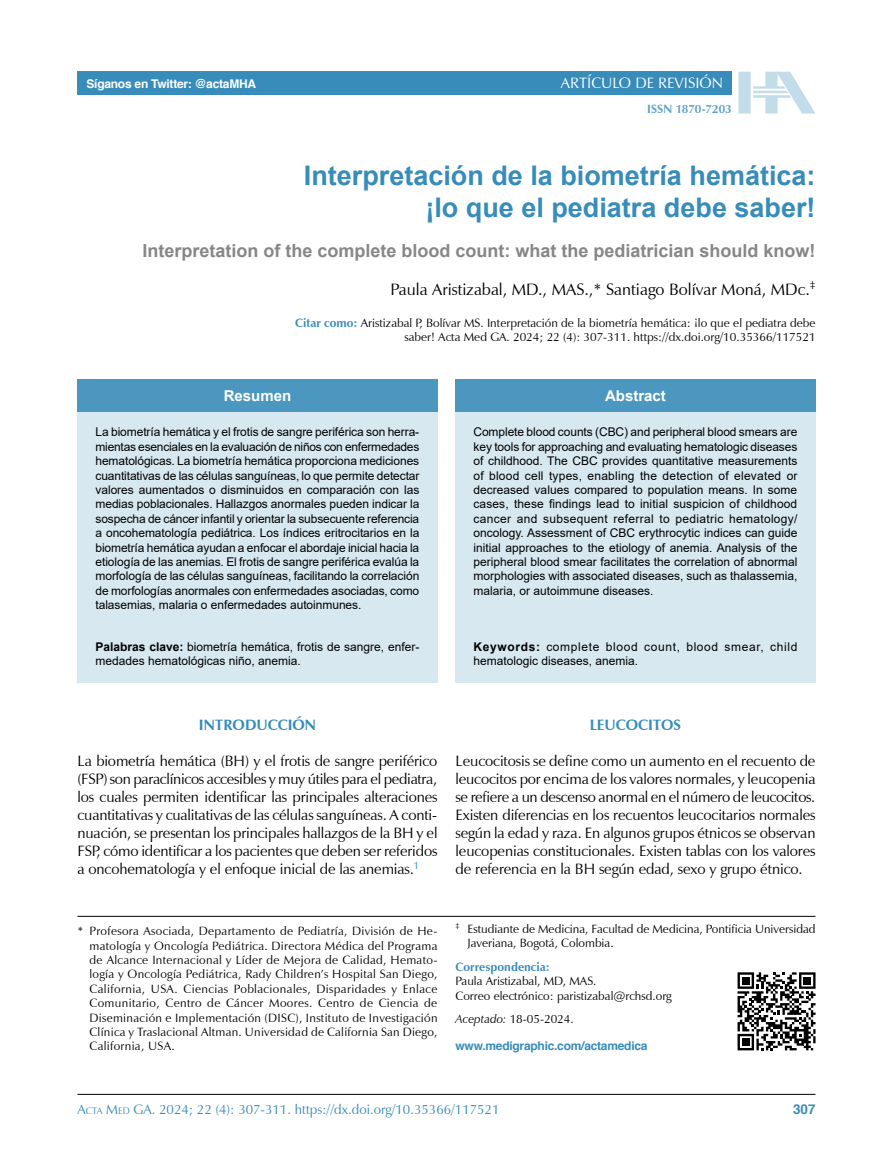
<style>
.page{position:relative;width:893px;height:1170px;background:#fff}
.page>*{position:absolute;margin:0;border:0;box-sizing:border-box;transform-origin:0 0}
.t1{font:700 27px/32.4px "Arial";color:#378cb9;text-align:right}
.t2{font:700 18px "Arial";color:#878787}
.t3{font:16.5px "Zapf Humanist 601 BT";color:#000}
.t4{font:15px/18px "Zapf Humanist 601 BT";letter-spacing:-.01em;color:#000;text-align:justify}
.t5{font:700 15px "Zapf Humanist 601 BT";color:#378cb9}
.t6{font:15px "Zapf Humanist 601 BT";color:#fff}
.t7{font:700 15px "Arial";color:#fff}
.t8{font:13.5px "Zapf Humanist 601 BT";color:#378cb9}
.t9{font:700 13.5px "Helvetica";color:#378cb9}
.t10{font:12px/14.4px "Arial";color:#000;text-align:justify}
.t11{font:12px/14.4px "Zapf Humanist 601 BT";color:#000}
.t12{font:12px/14.4px "Arial";letter-spacing:.055em;color:#000}
.t13{font:700 12px "Helvetica";letter-spacing:-.02em;color:#378cb9}
.t14{font:700 12px "Helvetica";letter-spacing:-.02em;color:#fff}
.t15{font:700 12px "Zapf Humanist 601 BT";color:#378cb9}
.t16{font:700 12px "Zapf Humanist 601 BT";letter-spacing:.01em;color:#5fa3c7}
.s1{font-weight:700;color:#378cb9}
.s2{font-weight:700}
.s3{font-style:italic}
.s4{font-style:inherit}
.s5{font-size:9.45px}
</style>
<div class="page">
<div style="left:77px;top:72px;width:655px;height:23px;background:#378cb9"></div>
<hr style="left:77px;top:1093px;width:738px;height:1px;background:#000">
<div style="left:738px;top:72px;width:13px;height:41px;background:#c3dcea"></div>
<svg style="left:753px;top:72px;width:62px;height:41px"></svg>
<div style="left:77px;top:379px;width:360px;height:304px;background:#d7e8f1"></div>
<div style="left:77px;top:379px;width:360px;height:32px;background:#4b97c0"></div>
<div style="left:455px;top:379px;width:360px;height:304px;background:#d7e8f1"></div>
<div style="left:455px;top:379px;width:360px;height:32px;background:#4b97c0"></div>
<hr style="left:77px;top:915px;width:738px;height:1px;background:#000">
<svg style="left:737px;top:972px;width:78px;height:78px"></svg>
<p class="t14" style="left:86px;top:74px;width:171px">Síganos en Twitter: @actaMHA</p>
<p class="t6" style="left:561px;top:74px;width:164px">ARTÍCULO DE REVISIÓN</p>
<p class="t16" style="left:647px;top:102px;width:86px">ISSN 1870-7203</p>
<h1 class="t1" style="left:304px;top:159px;width:513px">Interpretación de la biometría hemática: ¡lo que el pediatra debe saber!</h1>
<h2 class="t2" style="left:142px;top:238px;width:675px">Interpretation of the complete blood count: what the pediatrician should know!</h2>
<h3 class="t3" style="left:390px;top:278px;width:426px">Paula Aristizabal, MD., MAS.,* Santiago Bolívar Moná, MDc.<sup>‡</sup></h3>
<p class="t11" style="left:295px;top:315px;width:522px;text-align:right"><span class="s1">Citar como:</span> Aristizabal P, Bolívar MS. Interpretación de la biometría hemática: ¡lo que el pediatra debe saber! Acta Med GA. 2024; 22 (4): 307-311. https://dx.doi.org/10.35366/117521</p>
<p class="t7" style="left:224px;top:385px;width:69px">Resumen</p>
<p class="t10" style="left:95px;top:425px;width:325px">La biometría hemática y el frotis de sangre periférica son herra&shy;mientas esenciales en la evaluación de niños con enfermedades hematológicas. La biometría hemática proporciona mediciones cuantitativas de las células sanguíneas, lo que permite detectar valores aumentados o disminuidos en comparación con las medias poblacionales. Hallazgos anormales pueden indicar la sospecha de cáncer infantil y orientar la subsecuente referencia a oncohematología pediátrica. Los índices eritrocitarios en la biometría hemática ayudan a enfocar el abordaje inicial hacia la etiología de las anemias. El frotis de sangre periférica evalúa la morfología de las células sanguíneas, facilitando la correlación de morfologías anormales con enfermedades asociadas, como talasemias, malaria o enfermedades autoinmunes.</p>
<p class="t10" style="left:95px;top:639px;width:325px"><span class="s2">Palabras clave:</span> biometría hemática, frotis de sangre, enfer&shy;medades hematológicas niño, anemia.</p>
<p class="t7" style="left:605px;top:385px;width:62px">Abstract</p>
<p class="t10" style="left:473px;top:425px;width:326px">Complete blood counts (CBC) and peripheral blood smears are key tools for approaching and evaluating hematologic diseases of childhood. The CBC provides quantitative measurements of blood cell types, enabling the detection of elevated or decreased values compared to population means. In some cases, these findings lead to initial suspicion of childhood cancer and subsequent referral to pediatric hematology/ oncology. Assessment of CBC erythrocytic indices can guide initial approaches to the etiology of anemia. Analysis of the peripheral blood smear facilitates the correlation of abnormal morphologies with associated diseases, such as thalassemia, malaria, or autoimmune diseases.</p>
<p class="t12" style="left:473px;top:639px;width:325px"><span class="s2">Keywords:</span> complete blood count, blood smear, child hematologic diseases, anemia.</p>
<p class="t5" style="left:199px;top:715px;width:119px">INTRODUCCIÓN</p>
<p class="t4" style="left:77px;top:752px;width:362px">La biometría hemática (BH) y el frotis de sangre periférico (FSP) son paraclínicos accesibles y muy útiles para el pediatra, los cuales permiten identificar las principales alteraciones cuantitativas y cualitativas de las células sanguíneas. A conti&shy;nuación, se presentan los principales hallazgos de la BH y el FSP, cómo identificar a los pacientes que deben ser referidos a oncohematología y el enfoque inicial de las anemias.<sup>1</sup></p>
<p class="t5" style="left:590px;top:715px;width:93px">LEUCOCITOS</p>
<p class="t4" style="left:455px;top:752px;width:362px">Leucocitosis se define como un aumento en el recuento de leucocitos por encima de los valores normales, y leucopenia se refiere a un descenso anormal en el número de leucocitos.<br>Existen diferencias en los recuentos leucocitarios normales según la edad y raza. En algunos grupos étnicos se observan leucopenias constitucionales. Existen tablas con los valores de referencia en la BH según edad, sexo y grupo étnico.</p>
<p class="t11" style="left:90px;top:923px;width:350px;text-align:justify;text-indent:-12px">* Profesora Asociada, Departamento de Pediatría, División de He&shy;matología y Oncología Pediátrica. Directora Médica del Programa de Alcance Internacional y Líder de Mejora de Calidad, Hemato&shy;logía y Oncología Pediátrica, Rady Children’s Hospital San Diego, California, USA. Ciencias Poblacionales, Disparidades y Enlace Comunitario, Centro de Cáncer Moores. Centro de Ciencia de Diseminación e Implementación (DISC), Instituto de Investigación Clínica y Traslacional Altman. Universidad de California San Diego, California, USA.</p>
<p class="t11" style="left:467px;top:921px;width:349px;text-indent:-12px"><sup>‡</sup> Estudiante de Medicina, Facultad de Medicina, Pontificia Universidad<br>Javeriana, Bogotá, Colombia.</p>
<p class="t15" style="left:455px;top:959px;width:96px">Correspondencia:</p>
<p class="t11" style="left:455px;top:973px;width:218px">Paula Aristizabal, MD, MAS.<br>Correo electrónico: paristizabal@rchsd.org</p>
<p class="t11" style="left:455px;top:1011px;width:120px"><span class="s3">Aceptado:</span> 18-05-2024.</p>
<p class="t13" style="left:455px;top:1035px;width:194px">www.medigraphic.com/actamedica</p>
<p class="t8" style="left:77px;top:1101px;width:423px"><span class="s4">A</span><span class="s5">CTA</span> <span class="s4">M</span><span class="s5">ED</span> <span class="s4">GA. 2024; 22 (4): 307-311.</span> https://dx.doi.org/10.35366/117521</p>
<p class="t9" style="left:793px;top:1097px;width:24px">307</p>
</div>
